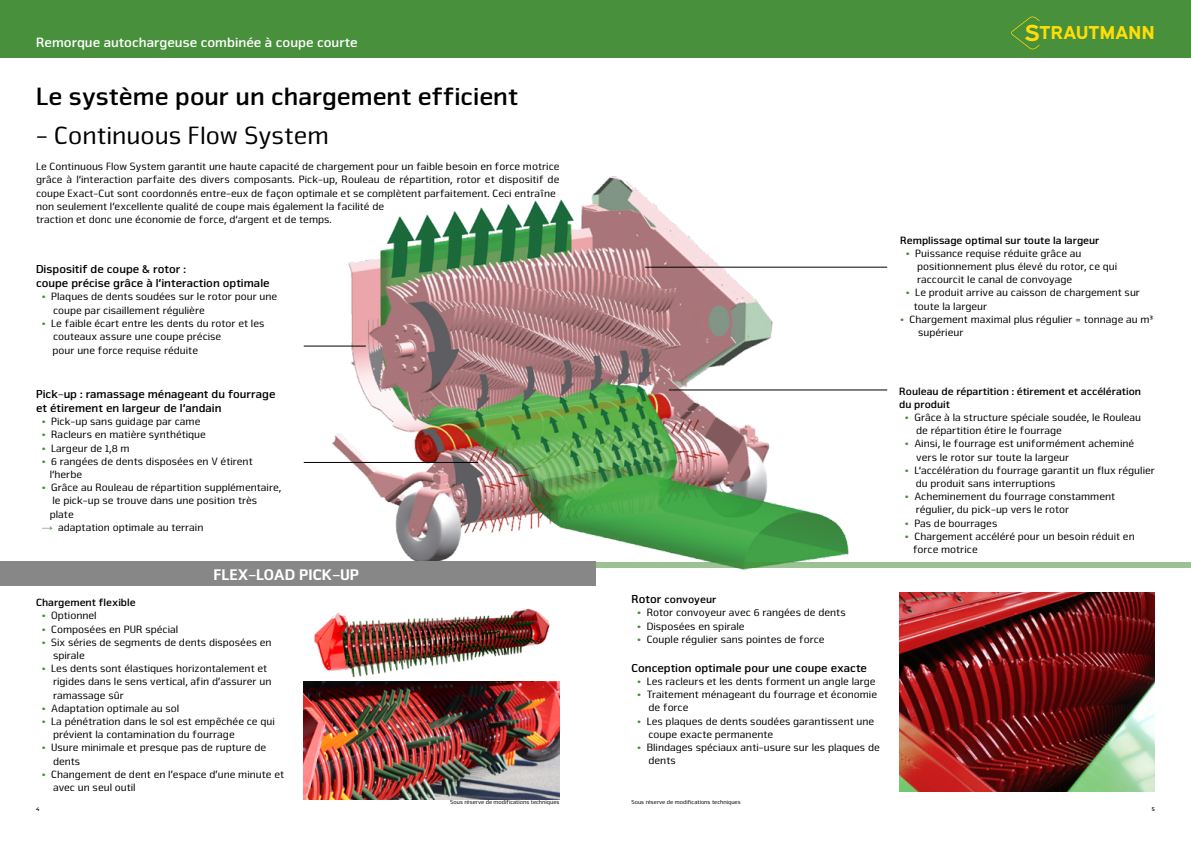
<style>
.page{position:relative;width:1191px;height:842px;background:#fff}
.page>*{position:absolute;margin:0;border:0;box-sizing:border-box;transform-origin:0 0}
.t1{font:700 26px "Nuri Pro";color:#000}
.t2{font:26px "Nuri Pro";color:#000}
.t3{font:700 18.7px "Expressway Rg";color:#ffdd06}
.t4{font:900 16px "Nuri Pro";color:#fff}
.t5{font:700 14px "Nuri Pro";color:#fff}
.t6{font:700 12px/14.4px "Nuri Pro";color:#000}
.t7{font:11px/13.2px "Nuri Pro";color:#000}
.t8{font:700 11px/13.2px "Nuri Pro";color:#000}
.t9{font:6px "Nuri Pro";color:#000}
.t10{font:700 6px "Nuri Pro";color:#000}
.s1{font-weight:700;color:#48903c}
.s2{font-family:"Arial";font-weight:700;color:#48903c}
.s3{font-size:23.4px}
.s4{font-size:12px}
</style>
<div class="page">
<div style="left:0;top:0;width:1191px;height:57px;background:#48903c"></div>
<svg style="left:1011px;top:16px;width:28px;height:33px"></svg>
<img style="left:209px;top:176px;width:679px;height:410px">
<img style="left:899px;top:592px;width:256px;height:200px">
<svg style="left:595px;top:562px;width:596px;height:6px;background:#92bd8c"></svg>
<hr style="left:645px;top:267px;width:242px;height:1px;background:#000">
<hr style="left:669px;top:389px;width:218px;height:1px;background:#000">
<hr style="left:304px;top:462px;width:174px;height:1px;background:#000">
<hr style="left:304px;top:346px;width:62px;height:1px;background:#000">
<img style="left:304px;top:608px;width:255px;height:74px">
<img style="left:304px;top:682px;width:255px;height:117px">
<div style="left:0;top:561px;width:595px;height:24px;background:#878787"></div>
<p class="t5" style="left:36px;top:34px;width:323px">Remorque autochargeuse combinée à coupe courte</p>
<h1 class="t1" style="left:36px;top:81px;width:483px">Le système pour un chargement efficient</h1>
<h1 class="t2" style="left:36px;top:120px;width:294px">- Continuous Flow System</h1>
<p class="t7" style="left:36px;top:160px;width:525px">Le Continuous Flow System garantit une haute capacité de chargement pour un faible besoin en force motrice grâce à l‘interaction parfaite des divers composants. Pick-up, Rouleau de répartition, rotor et dispositif de coupe Exact-Cut sont coordonnés entre-eux de façon optimale et se complètent parfaitement. Ceci entraîne non seulement l‘excellente qualité de coupe mais également la facilité de<br>traction et donc une économie de force, d‘argent et de temps.</p>
<p class="t6" style="left:36px;top:262px;width:235px">Dispositif de coupe &amp; rotor :<br>coupe précise grâce à l‘interaction optimale</p>
<p class="t7" style="left:53px;top:290px;width:226px;text-indent:-11px"><span class="s1">•</span> Plaques de dents soudées sur le rotor pour une coupe par cisaillement régulière</p>
<p class="t7" style="left:53px;top:317px;width:213px;text-indent:-11px"><span class="s1">•</span> Le faible écart entre les dents du rotor et les couteaux assure une coupe précise</p>
<p class="t7" style="left:53px;top:344px;width:147px">pour une force requise réduite</p>
<p class="t6" style="left:36px;top:386px;width:241px">Pick-up : ramassage ménageant du fourrage et étirement en largeur de l‘andain</p>
<p class="t7" style="left:42px;top:415px;width:160px"><span class="s1">•</span> Pick-up sans guidage par came</p>
<p class="t7" style="left:42px;top:428px;width:166px"><span class="s1">•</span> Racleurs en matière synthétique</p>
<p class="t7" style="left:42px;top:441px;width:89px"><span class="s1">•</span> Largeur de 1,8 m</p>
<p class="t7" style="left:50px;top:455px;width:204px;text-indent:-8px"><span class="s1">•</span> 6 rangées de dents disposées en V étirent l‘herbe</p>
<p class="t7" style="left:50px;top:481px;width:233px;text-indent:-8px"><span class="s1">•</span> Grâce au Rouleau de répartition supplémentaire, le pick-up se trouve dans une position très<br>plate</p>
<p class="t7" style="left:42px;top:521px;width:163px"><span class="s2">→</span> adaptation optimale au terrain</p>
<h3 class="t4" style="left:213px;top:564px;width:147px">FLEX-LOAD PICK-UP</h3>
<p class="t8" style="left:36px;top:596px;width:101px">Chargement flexible</p>
<p class="t7" style="left:42px;top:609px;width:57px"><span class="s1">•</span> Optionnel</p>
<p class="t7" style="left:42px;top:622px;width:138px"><span class="s1">•</span> Composées en PUR spécial</p>
<p class="t7" style="left:53px;top:636px;width:220px;text-indent:-11px"><span class="s1">•</span> Six séries de segments de dents disposées en spirale</p>
<p class="t7" style="left:53px;top:662px;width:220px;text-indent:-11px"><span class="s1">•</span> Les dents sont élastiques horizontalement et rigides dans le sens vertical, afin d’assurer un ramassage sûr</p>
<p class="t7" style="left:42px;top:702px;width:139px"><span class="s1">•</span> Adaptation optimale au sol</p>
<p class="t7" style="left:53px;top:715px;width:223px;text-indent:-11px"><span class="s1">•</span> La pénétration dans le sol est empêchée ce qui prévient la contamination du fourrage</p>
<p class="t7" style="left:53px;top:741px;width:215px;text-indent:-11px"><span class="s1">•</span> Usure minimale et presque pas de rupture de dents</p>
<p class="t7" style="left:53px;top:768px;width:233px;text-indent:-11px"><span class="s1">•</span> Changement de dent en l’espace d’une minute et avec un seul outil</p>
<h2 class="t3" style="left:1024px;top:18px;width:132px"><span class="s3">S</span>TRAUTMANN</h2>
<p class="t8" style="left:631px;top:593px;width:86px"><span class="s4">Rotor</span> convoyeur</p>
<p class="t7" style="left:637px;top:606px;width:210px"><span class="s1">•</span> Rotor convoyeur avec 6 rangées de dents</p>
<p class="t7" style="left:637px;top:620px;width:109px"><span class="s1">•</span> Disposées en spirale</p>
<p class="t7" style="left:637px;top:633px;width:189px"><span class="s1">•</span> Couple régulier sans pointes de force</p>
<p class="t6" style="left:631px;top:660px;width:237px">Conception optimale pour une coupe exacte</p>
<p class="t7" style="left:637px;top:675px;width:240px"><span class="s1">•</span> Les racleurs et les dents forment un angle large</p>
<p class="t7" style="left:648px;top:688px;width:230px;text-indent:-11px"><span class="s1">•</span> Traitement ménageant du fourrage et économie de force</p>
<p class="t7" style="left:648px;top:714px;width:227px;text-indent:-11px"><span class="s1">•</span> Les plaques de dents soudées garantissent une coupe exacte permanente</p>
<p class="t7" style="left:648px;top:741px;width:233px;text-indent:-11px"><span class="s1">•</span> Blindages spéciaux anti-usure sur les plaques de dents</p>
<p class="t8" style="left:900px;top:233px;width:201px">Remplissage optimal sur toute la largeur</p>
<p class="t7" style="left:917px;top:247px;width:202px;text-indent:-11px"><span class="s1">•</span> Puissance requise réduite grâce au positionnement plus élevé du rotor, ce qui raccourcit le canal de convoyage</p>
<p class="t7" style="left:914px;top:286px;width:228px;text-indent:-8px"><span class="s1">•</span> Le produit arrive au caisson de chargement sur toute la largeur</p>
<p class="t7" style="left:918px;top:313px;width:237px;text-indent:-18px"><span class="s1">•</span> Chargement maximal plus régulier = tonnage au m³ supérieur</p>
<p class="t8" style="left:899px;top:384px;width:243px">Rouleau de répartition : étirement et accélération du produit</p>
<p class="t7" style="left:916px;top:411px;width:226px;text-indent:-11px"><span class="s1">•</span> Grâce à la structure spéciale soudée, le Rouleau de répartition étire le fourrage</p>
<p class="t7" style="left:916px;top:437px;width:219px;text-indent:-11px"><span class="s1">•</span> Ainsi, le fourrage est uniformément acheminé vers le rotor sur toute la largeur</p>
<p class="t7" style="left:915px;top:464px;width:241px;text-indent:-11px"><span class="s1">•</span> L‘accélération du fourrage garantit un flux régulier du produit sans interruptions</p>
<p class="t7" style="left:915px;top:490px;width:201px;text-indent:-11px"><span class="s1">•</span> Acheminement du fourrage constamment régulier, du pick-up vers le rotor</p>
<p class="t7" style="left:905px;top:517px;width:94px"><span class="s1">•</span> Pas de bourrages</p>
<p class="t7" style="left:913px;top:530px;width:223px;text-indent:-8px"><span class="s1">•</span> Chargement accéléré pour un besoin réduit en force motrice</p>
<p class="t9" style="left:450px;top:799px;width:111px">Sous réserve de modifications techniques</p>
<p class="t9" style="left:631px;top:799px;width:111px">Sous réserve de modifications techniques</p>
<p class="t10" style="left:36px;top:805px;width:5px">4</p>
<p class="t10" style="left:1151px;top:805px;width:5px">5</p>
</div>
